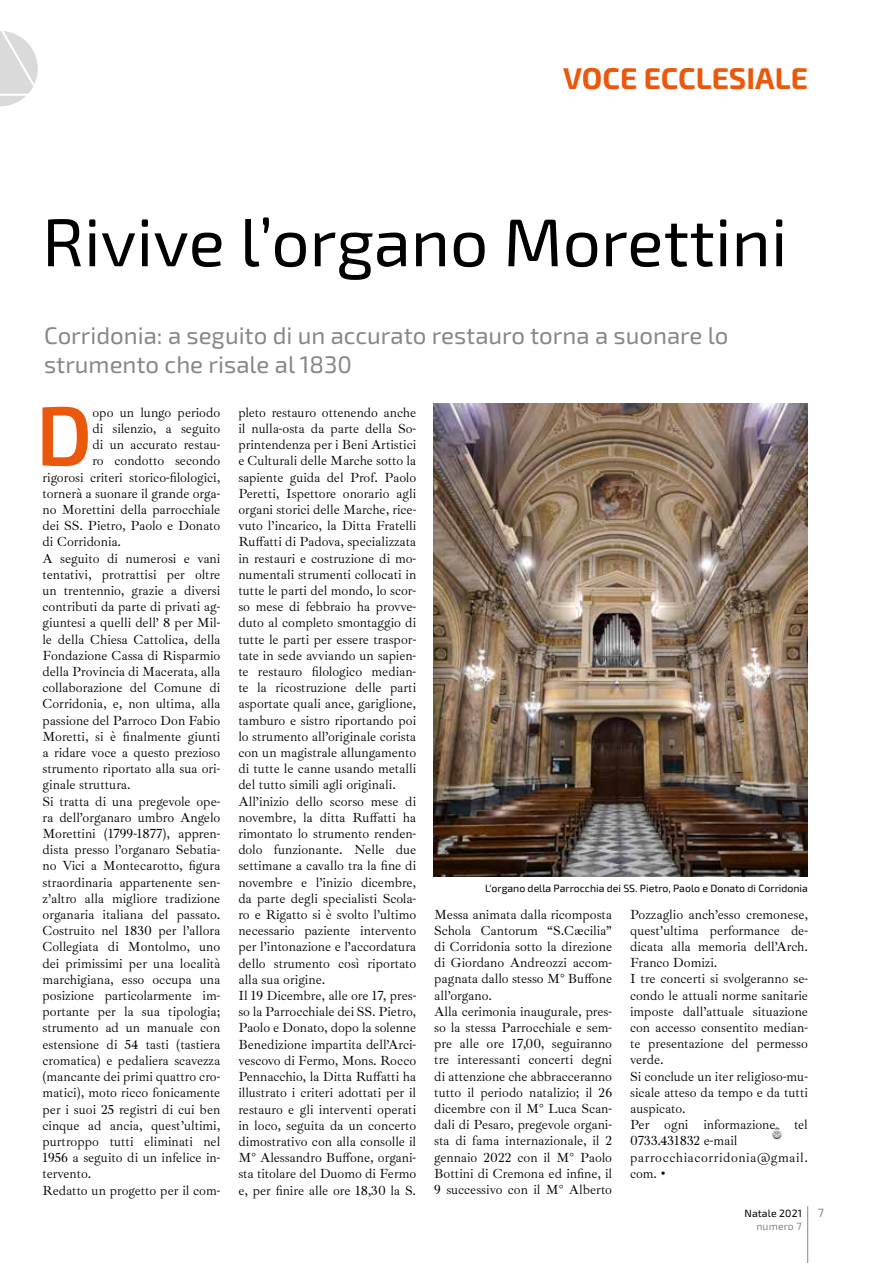
<style>
.page{position:relative;width:893px;height:1263px;background:#fff}
.page>*{position:absolute;margin:0;border:0;box-sizing:border-box;transform-origin:0 0}
.t1{font:600 84px "Exo 2.0";color:#ea580c}
.t2{font:67.5px "Exo 2.0";color:#000}
.t3{font:700 30px "Exo 2.0";color:#ea580c}
.t4{font:24px/28.8px "Exo 2.0";color:#878787}
.t5{font:13.5px/16.2px "Ibarra Real Nova";color:#000}
.t6{font:12px "Exo 2.0";color:#878787}
.t7{font:10.5px "Exo 2.0";color:#000}
.t8{font:10.5px "Exo 2.0";letter-spacing:.01em;color:#878787}
</style>
<div class="page">
<svg style="left:0;top:31px;width:38px;height:75px"></svg>
<hr style="left:807px;top:1206px;width:1px;height:57px;background:#878787">
<img style="left:434px;top:404px;width:374px;height:472px">
<h3 class="t3" style="left:563px;top:61px;width:246px">VOCE ECCLESIALE</h3>
<h2 class="t2" style="left:42px;top:203px;width:747px">Rivive l’organo Morettini</h2>
<h3 class="t4" style="left:44px;top:322px;width:686px">Corridonia: a seguito di un accurato restauro torna a suonare lo strumento che risale al 1830</h3>
<h1 class="t1" style="left:36px;top:386px;width:58px">D</h1>
<p class="t5" style="left:92px;top:404px;width:129px">opo un lungo periodo</p>
<p class="t5" style="left:92px;top:421px;width:129px">di silenzio, a seguito</p>
<p class="t5" style="left:92px;top:437px;width:129px">di un accurato restau-</p>
<p class="t5" style="left:92px;top:453px;width:129px">ro condotto secondo</p>
<p class="t5" style="left:43px;top:469px;width:179px">rigorosi criteri storico-filologici,</p>
<p class="t5" style="left:43px;top:485px;width:179px">tornerà a suonare il grande orga-</p>
<p class="t5" style="left:43px;top:502px;width:179px">no Morettini della parrocchiale</p>
<p class="t5" style="left:43px;top:518px;width:179px">dei SS. Pietro, Paolo e Donato</p>
<p class="t5" style="left:43px;top:534px;width:80px">di Corridonia.</p>
<p class="t5" style="left:43px;top:550px;width:179px">A seguito di numerosi e vani</p>
<p class="t5" style="left:43px;top:566px;width:179px">tentativi, protrattisi per oltre</p>
<p class="t5" style="left:43px;top:583px;width:179px">un trentennio, grazie a diversi</p>
<p class="t5" style="left:43px;top:599px;width:179px">contributi da parte di privati ag-</p>
<p class="t5" style="left:43px;top:615px;width:179px">giuntesi a quelli dell’ 8 per Mil-</p>
<p class="t5" style="left:43px;top:631px;width:179px">le della Chiesa Cattolica, della</p>
<p class="t5" style="left:43px;top:647px;width:179px">Fondazione Cassa di Risparmio</p>
<p class="t5" style="left:43px;top:664px;width:179px">della Provincia di Macerata, alla</p>
<p class="t5" style="left:43px;top:680px;width:179px">collaborazione del Comune di</p>
<p class="t5" style="left:43px;top:696px;width:179px">Corridonia, e, non ultima, alla</p>
<p class="t5" style="left:43px;top:712px;width:179px">passione del Parroco Don Fabio</p>
<p class="t5" style="left:43px;top:728px;width:179px">Moretti, si è finalmente giunti</p>
<p class="t5" style="left:43px;top:745px;width:179px">a ridare voce a questo prezioso</p>
<p class="t5" style="left:43px;top:761px;width:179px">strumento riportato alla sua ori-</p>
<p class="t5" style="left:43px;top:777px;width:90px">ginale struttura.</p>
<p class="t5" style="left:43px;top:793px;width:179px">Si tratta di una pregevole ope-</p>
<p class="t5" style="left:43px;top:809px;width:179px">ra dell’organaro umbro Angelo</p>
<p class="t5" style="left:43px;top:826px;width:179px">Morettini (1799-1877), appren-</p>
<p class="t5" style="left:43px;top:842px;width:179px">dista presso l’organaro Sebatia-</p>
<p class="t5" style="left:43px;top:858px;width:179px">no Vici a Montecarotto, figura</p>
<p class="t5" style="left:43px;top:874px;width:179px">straordinaria appartenente sen-</p>
<p class="t5" style="left:43px;top:890px;width:179px">z’altro alla migliore tradizione</p>
<p class="t5" style="left:43px;top:907px;width:179px">organaria italiana del passato.</p>
<p class="t5" style="left:43px;top:923px;width:179px">Costruito nel 1830 per l’allora</p>
<p class="t5" style="left:43px;top:939px;width:179px">Collegiata di Montolmo, uno</p>
<p class="t5" style="left:43px;top:955px;width:179px">dei primissimi per una località</p>
<p class="t5" style="left:43px;top:971px;width:179px">marchigiana, esso occupa una</p>
<p class="t5" style="left:43px;top:988px;width:179px">posizione particolarmente im-</p>
<p class="t5" style="left:43px;top:1004px;width:179px">portante per la sua tipologia;</p>
<p class="t5" style="left:43px;top:1020px;width:179px">strumento ad un manuale con</p>
<p class="t5" style="left:43px;top:1036px;width:179px">estensione di 54 tasti (tastiera</p>
<p class="t5" style="left:43px;top:1052px;width:179px">cromatica) e pedaliera scavezza</p>
<p class="t5" style="left:43px;top:1069px;width:179px">(mancante dei primi quattro cro-</p>
<p class="t5" style="left:43px;top:1085px;width:179px">matici), moto ricco fonicamente</p>
<p class="t5" style="left:43px;top:1101px;width:179px">per i suoi 25 registri di cui ben</p>
<p class="t5" style="left:43px;top:1117px;width:179px">cinque ad ancia, quest’ultimi,</p>
<p class="t5" style="left:43px;top:1133px;width:179px">purtroppo tutti eliminati nel</p>
<p class="t5" style="left:43px;top:1150px;width:179px">1956 a seguito di un infelice in-</p>
<p class="t5" style="left:43px;top:1166px;width:50px">tervento.</p>
<p class="t5" style="left:43px;top:1182px;width:179px">Redatto un progetto per il com-</p>
<p class="t5" style="left:238px;top:404px;width:179px">pleto restauro ottenendo anche il nulla-osta da parte della So&shy;printendenza per i Beni Artistici e Culturali delle Marche sotto la sapiente guida del Prof. Paolo<br>Peretti, Ispettore onorario agli organi storici delle Marche, rice&shy;vuto l’incarico, la Ditta Fratelli<br>Ruffatti di Padova, specializzata in restauri e costruzione di mo&shy;numentali strumenti collocati in tutte le parti del mondo, lo scor&shy;so mese di febbraio ha provve&shy;duto al completo smontaggio di tutte le parti per essere traspor&shy;tate in sede avviando un sapien&shy;te restauro filologico median&shy;te la ricostruzione delle parti asportate quali ance, gariglione, tamburo e sistro riportando poi lo strumento all’originale corista con un magistrale allungamento di tutte le canne usando metalli del tutto simili agli originali.<br>All’inizio dello scorso mese di novembre, la ditta Ruffatti ha rimontato lo strumento renden&shy;dolo funzionante. Nelle due settimane a cavallo tra la fine di novembre e l’inizio dicembre, da parte degli specialisti Scola&shy;ro e Rigatto si è svolto l’ultimo necessario paziente intervento per l’intonazione e l’accordatura dello strumento così riportato alla sua origine.<br>Il 19 Dicembre, alle ore 17, pres&shy;so la Parrocchiale dei SS. Pietro,<br>Paolo e Donato, dopo la solenne<br>Benedizione impartita dell’Arci&shy;vescovo di Fermo, Mons. Rocco<br>Pennacchio, la Ditta Ruffatti ha illustrato i criteri adottati per il restauro e gli interventi operati in loco, seguita da un concerto dimostrativo con alla consolle il<br>M° Alessandro Buffone, organi&shy;sta titolare del Duomo di Fermo e, per finire alle ore 18,30 la S.</p>
<p class="t7" style="left:485px;top:882px;width:324px">L'organo della Parrocchia dei SS. Pietro, Paolo e Donato di Corridonia</p>
<p class="t5" style="left:434px;top:906px;width:179px">Messa animata dalla ricomposta<br>Schola Cantorum “S.Cæcilia” di Corridonia sotto la direzione di Giordano Andreozzi accom&shy;pagnata dallo stesso M° Buffone all’organo.<br>Alla cerimonia inaugurale, pres&shy;so la stessa Parrocchiale e sem&shy;pre alle ore 17,00, seguiranno tre interessanti concerti degni di attenzione che abbracceranno tutto il periodo natalizio; il 26 dicembre con il M° Luca Scan&shy;dali di Pesaro, pregevole organi&shy;sta di fama internazionale, il 2 gennaio 2022 con il M° Paolo<br>Bottini di Cremona ed infine, il<br>9 successivo con il M° Alberto</p>
<p class="t5" style="left:630px;top:906px;width:179px">Pozzaglio anch’esso cremonese, quest’ultima performance de&shy;dicata alla memoria dell’Arch.<br>Franco Domizi.<br>I tre concerti si svolgeranno se&shy;condo le attuali norme sanitarie imposte dall’attuale situazione con accesso consentito median&shy;te presentazione del permesso verde.<br>Si conclude un iter religioso-mu&shy;sicale atteso da tempo e da tutti auspicato.<br>Per ogni informazione: tel<br>0733.431832 e-mail parrocchiacorridonia@gmail. com. •</p>
<p class="t7" style="left:744px;top:1207px;width:59px">Natale 2021</p>
<p class="t8" style="left:756px;top:1220px;width:47px">numero 7</p>
<p class="t6" style="left:818px;top:1206px;width:8px">7</p>
</div>
